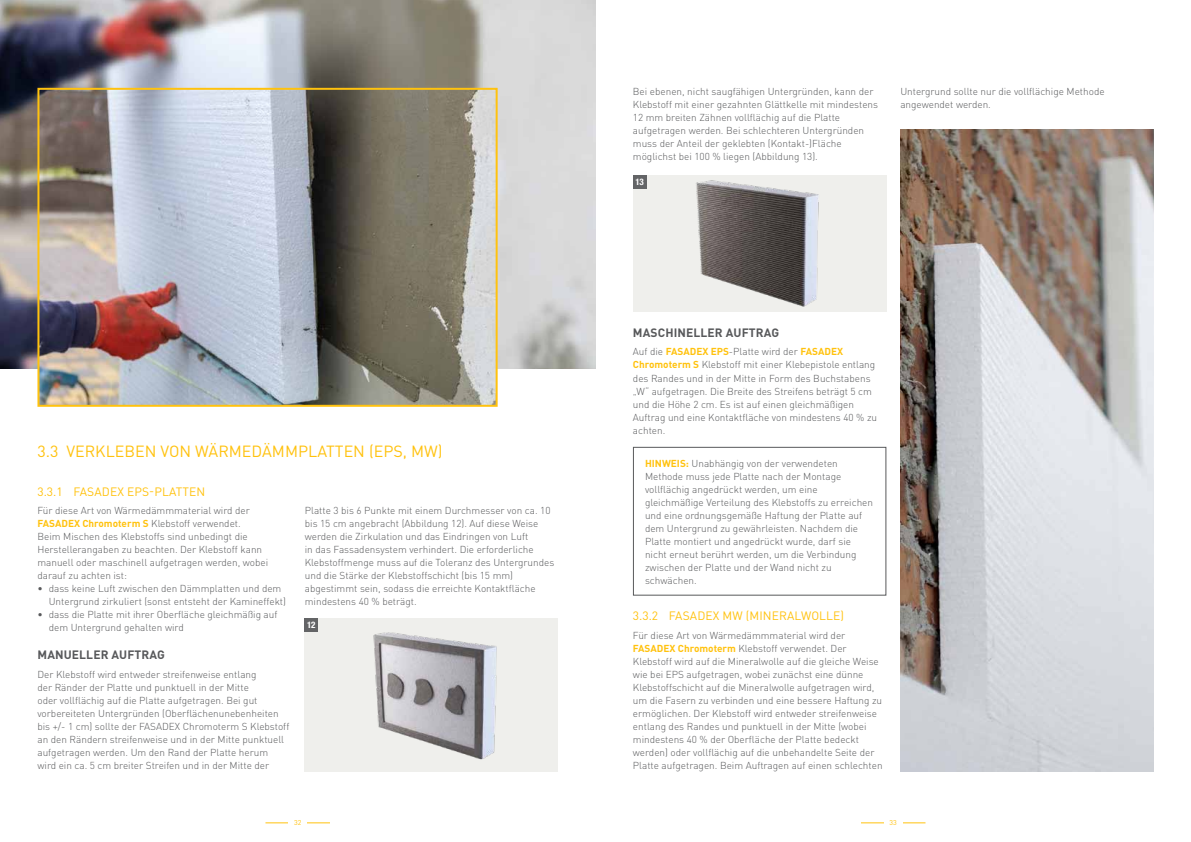
<style>
.page{position:relative;width:1191px;height:842px;background:#fff}
.page>*{position:absolute;margin:0;border:0;box-sizing:border-box;transform-origin:0 0}
.t1{font:16px "DIN Pro";color:#ffc20e}
.t2{font:12px "DIN Pro";letter-spacing:.01em;color:#ffc20e}
.t3{font:700 12px "DIN Pro";letter-spacing:.01em;color:#58595b}
.t4{font:300 10px/13px "DIN Pro";color:#58595b}
.t5{font:700 condensed 9px "Helvetica Neue LT Pro";color:#fff}
.t6{font:7px "DIN Pro";color:#ffc20e}
.s1{font-weight:700;color:#ffc20e}
</style>
<div class="page">
<hr style="left:265px;top:822px;width:65px;height:1px;background:#ffc20e">
<div style="left:288px;top:817px;width:19px;height:12px;background:#fff"></div>
<hr style="left:861px;top:822px;width:64px;height:1px;background:#ffc20e">
<div style="left:883px;top:817px;width:19px;height:12px;background:#fff"></div>
<div style="left:305px;top:619px;width:253px;height:153px;background:#efefec"></div>
<img style="left:373px;top:632px;width:124px;height:128px">
<div style="left:305px;top:619px;width:13px;height:13px;background:#636466"></div>
<img style="left:0;top:0;width:595px;height:369px">
<img style="left:40px;top:91px;width:454px;height:313px">
<div style="left:37px;top:88px;width:460px;height:319px;border:2px solid #ffc20e"></div>
<img style="left:900px;top:129px;width:253px;height:642px">
<div style="left:633px;top:176px;width:253px;height:136px;background:#efefec"></div>
<img style="left:696px;top:180px;width:123px;height:127px">
<div style="left:633px;top:176px;width:13px;height:13px;background:#636466"></div>
<div style="left:633px;top:447px;width:253px;height:148px;border:1px solid #58595b"></div>
<h1 class="t1" style="left:37px;top:440px;width:407px">3.3 VERKLEBEN VON WÄRMEDÄMMPLATTEN (EPS, MW)</h1>
<p class="t2" style="left:37px;top:483px;width:169px">3.3.1 FASADEX EPS-PLATTEN</p>
<p class="t4" style="left:37px;top:504px;width:232px">Für diese Art von Wärmedämmmaterial wird der <span class="s1">FASADEX Chromoterm S</span> Klebstoff verwendet.<br>Beim Mischen des Klebstoffs sind unbedingt die Herstellerangaben zu beachten. Der Klebstoff kann manuell oder maschinell aufgetragen werden, wobei darauf zu achten ist:</p>
<p class="t4" style="left:49px;top:582px;width:239px;text-indent:-11px">• dass keine Luft zwischen den Dämmplatten und dem<br>Untergrund zirkuliert (sonst entsteht der Kamineffekt)</p>
<p class="t4" style="left:49px;top:608px;width:230px;text-indent:-11px">• dass die Platte mit ihrer Oberfläche gleichmäßig auf dem Untergrund gehalten wird</p>
<p class="t3" style="left:37px;top:647px;width:129px">MANUELLER AUFTRAG</p>
<p class="t4" style="left:37px;top:667px;width:253px">Der Klebstoff wird entweder streifenweise entlang<br>der Ränder der Platte und punktuell in der Mitte<br>oder vollflächig auf die Platte aufgetragen. Bei gut vorbereiteten Untergründen (Oberflächenunebenheiten bis +/- 1 cm) sollte der FASADEX Chromoterm S Klebstoff an den Rändern streifenweise und in der Mitte punktuell aufgetragen werden. Um den Rand der Platte herum wird ein ca. 5 cm breiter Streifen und in der Mitte der</p>
<p class="t4" style="left:305px;top:504px;width:251px">Platte 3 bis 6 Punkte mit einem Durchmesser von ca. 10 bis 15 cm angebracht (Abbildung 12). Auf diese Weise werden die Zirkulation und das Eindringen von Luft<br>in das Fassadensystem verhindert. Die erforderliche Klebstoffmenge muss auf die Toleranz des Untergrundes und die Stärke der Klebstoffschicht (bis 15 mm) abgestimmt sein, sodass die erreichte Kontaktfläche mindestens 40 % beträgt.</p>
<p class="t5" style="left:307px;top:620px;width:10px">12</p>
<p class="t4" style="left:633px;top:85px;width:247px">Bei ebenen, nicht saugfähigen Untergründen, kann der Klebstoff mit einer gezahnten Glättkelle mit mindestens 12 mm breiten Zähnen vollflächig auf die Platte aufgetragen werden. Bei schlechteren Untergründen muss der Anteil der geklebten (Kontakt-)Fläche möglichst bei 100 % liegen (Abbildung 13).</p>
<p class="t5" style="left:635px;top:177px;width:10px">13</p>
<p class="t4" style="left:900px;top:85px;width:206px">Untergrund sollte nur die vollflächige Methode angewendet werden.</p>
<p class="t3" style="left:633px;top:324px;width:148px">MASCHINELLER AUFTRAG</p>
<p class="t4" style="left:633px;top:345px;width:246px">Auf die <span class="s1">FASADEX EPS</span>-Platte wird der <span class="s1">FASADEX Chromoterm S</span> Klebstoff mit einer Klebepistole entlang des Randes und in der Mitte in Form des Buchstabens „W“ aufgetragen. Die Breite des Streifens beträgt 5 cm und die Höhe 2 cm. Es ist auf einen gleichmäßigen Auftrag und eine Kontaktfläche von mindestens 40 % zu achten.</p>
<p class="t4" style="left:645px;top:456px;width:230px"><span class="s1">HINWEIS:</span> Unabhängig von der verwendeten Methode muss jede Platte nach der Montage vollflächig angedrückt werden, um eine gleichmäßige Verteilung des Klebstoffs zu erreichen und eine ordnungsgemäße Haftung der Platte auf dem Untergrund zu gewährleisten. Nachdem die Platte montiert und angedrückt wurde, darf sie nicht erneut berührt werden, um die Verbindung zwischen der Platte und der Wand nicht zu schwächen.</p>
<p class="t2" style="left:633px;top:608px;width:213px">3.3.2 FASADEX MW (MINERALWOLLE)</p>
<p class="t4" style="left:633px;top:628px;width:251px">Für diese Art von Wärmedämmmaterial wird der <span class="s1">FASADEX Chromoterm</span> Klebstoff verwendet. Der Klebstoff wird auf die Mineralwolle auf die gleiche Weise wie bei EPS aufgetragen, wobei zunächst eine dünne Klebstoffschicht auf die Mineralwolle aufgetragen wird, um die Fasern zu verbinden und eine bessere Haftung zu ermöglichen. Der Klebstoff wird entweder streifenweise entlang des Randes und punktuell in der Mitte (wobei mindestens 40 % der Oberfläche der Platte bedeckt werden) oder vollflächig auf die unbehandelte Seite der Platte aufgetragen. Beim Auftragen auf einen schlechten</p>
<p class="t6" style="left:294px;top:818px;width:9px">32</p>
<p class="t6" style="left:889px;top:818px;width:9px">33</p>
</div>
